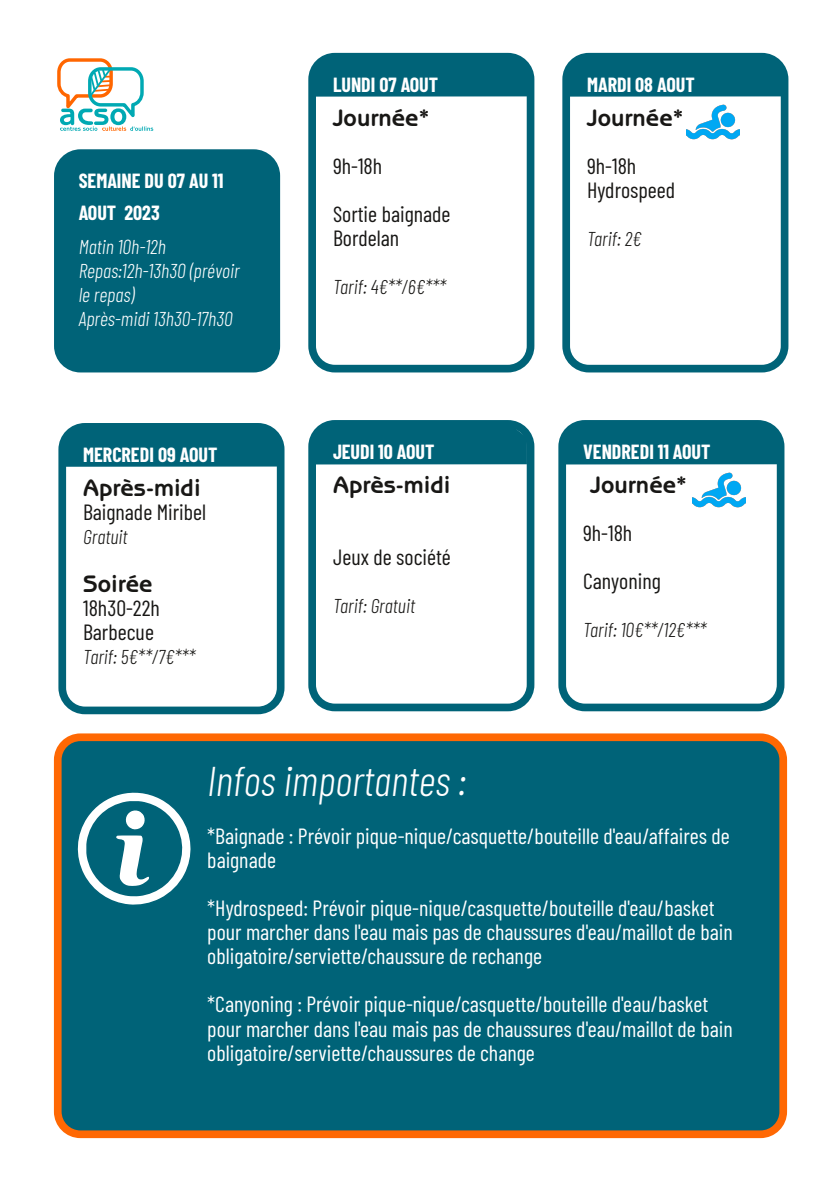
<style>
.page{position:relative;width:840px;height:1191px;background:#fff}
.page>*{position:absolute;margin:0;border:0;box-sizing:border-box;transform-origin:0 0}
.t1{font:italic 300 42px "Barlow Condensed";color:#fff}
.t2{font:700 24px "Benguiat Gothic Std";color:#181715}
.t3{font:22px/24px "Barlow Condensed";color:#fff}
.t4{font:22px/48px "Barlow Condensed";color:#181715}
.t5{font:700 20px/32px "Barlow Condensed";color:#fff}
.t6{font:italic 300 20px "Barlow Condensed";color:#181715}
.t7{font:italic 300 20px/24px "Barlow Condensed";color:#fff}
</style>
<div class="page">
<div style="left:317px;top:429px;width:208px;height:35px;background:#006378"></div>
<div style="left:567px;top:429px;width:208px;height:35px;background:#006378"></div>
<div style="left:67px;top:432px;width:208px;height:35px;background:#006378"></div>
<div style="left:571px;top:62px;width:208px;height:35px;background:#006378"></div>
<div style="left:317px;top:62px;width:208px;height:35px;background:#006378"></div>
<div style="left:58px;top:737px;width:724px;height:397px;background:#006378;border-radius:23px"></div>
<div style="left:54px;top:733px;width:732px;height:405px;border:8px solid #ff6803;border-radius:23px"></div>
<svg style="left:57px;top:58px;width:96px;height:73px"></svg>
<div style="left:308px;top:53px;width:226px;height:319px;border:8px solid #006378;border-radius:23px"></div>
<div style="left:562px;top:53px;width:226px;height:319px;border:8px solid #006378;border-radius:23px"></div>
<div style="left:58px;top:423px;width:226px;height:291px;border:8px solid #006378;border-radius:23px"></div>
<div style="left:308px;top:420px;width:226px;height:291px;border:8px solid #006378;border-radius:23px"></div>
<div style="left:558px;top:420px;width:226px;height:291px;border:8px solid #006378;border-radius:23px"></div>
<svg style="left:77px;top:792px;width:114px;height:113px"></svg>
<div style="left:58px;top:153px;width:218px;height:216px;background:#006378;border-radius:23px"></div>
<div style="left:54px;top:149px;width:226px;height:223px;border:8px solid #006378;border-radius:23px"></div>
<img style="left:686px;top:95px;width:53px;height:45px">
<img style="left:691px;top:463px;width:53px;height:45px">
<p class="t5" style="left:79px;top:164px;width:146px">SEMAINE DU 07 AU 11<br>AOUT 2023</p>
<p class="t7" style="left:79px;top:234px;width:162px">Matin 10h-12h<br>Repas:12h-13h30 (prévoir le repas)<br>Après-midi 13h30-17h30</p>
<p class="t5" style="left:83px;top:438px;width:136px">MERCREDI 09 AOUT</p>
<p class="t2" style="left:83px;top:479px;width:119px">Après-midi</p>
<p class="t4" style="left:83px;top:487px;width:124px">Baignade Miribel</p>
<p class="t6" style="left:83px;top:524px;width:46px">Gratuit</p>
<p class="t2" style="left:83px;top:575px;width:71px">Soirée</p>
<p class="t4" style="left:83px;top:595px;width:78px;line-height:24px">18h30-22h<br>Barbecue</p>
<p class="t6" style="left:83px;top:644px;width:114px">Tarif: 5€**/7€***</p>
<p class="t5" style="left:333px;top:68px;width:107px">LUNDI 07 AOUT</p>
<p class="t2" style="left:333px;top:109px;width:98px">Journée*</p>
<p class="t4" style="left:333px;top:141px;width:119px">9h-18h<br>Sortie baignade</p>
<p class="t4" style="left:333px;top:213px;width:68px">Bordelan</p>
<p class="t6" style="left:333px;top:274px;width:114px">Tarif: 4€**/6€***</p>
<p class="t5" style="left:333px;top:435px;width:103px">JEUDI 10 AOUT</p>
<p class="t2" style="left:333px;top:476px;width:119px">Après-midi</p>
<p class="t4" style="left:333px;top:532px;width:119px">Jeux de société</p>
<p class="t6" style="left:333px;top:593px;width:84px">Tarif: Gratuit</p>
<p class="t5" style="left:586px;top:68px;width:109px">MARDI 08 AOUT</p>
<p class="t2" style="left:586px;top:109px;width:98px">Journée*</p>
<p class="t4" style="left:586px;top:153px;width:90px;line-height:24px">9h-18h<br>Hydrospeed</p>
<p class="t6" style="left:586px;top:226px;width:56px">Tarif: 2€</p>
<p class="t5" style="left:582px;top:435px;width:129px">VENDREDI 11 AOUT</p>
<p class="t2" style="left:590px;top:476px;width:98px">Journée*</p>
<p class="t4" style="left:582px;top:508px;width:79px">9h-18h<br>Canyoning</p>
<p class="t6" style="left:582px;top:617px;width:125px">Tarif: 10€**/12€***</p>
<h1 class="t1" style="left:207px;top:754px;width:260px">Infos importantes :</h1>
<p class="t3" style="left:207px;top:823px;width:523px">*Baignade : Prévoir pique-nique/casquette/bouteille d'eau/affaires de baignade</p>
<p class="t3" style="left:207px;top:895px;width:526px">*Hydrospeed: Prévoir pique-nique/casquette/bouteille d'eau/basket pour marcher dans l'eau mais pas de chaussures d'eau/maillot de bain obligatoire/serviette/chaussure de rechange</p>
<p class="t3" style="left:207px;top:991px;width:526px">*Canyoning : Prévoir pique-nique/casquette/bouteille d'eau/basket pour marcher dans l'eau mais pas de chaussures d'eau/maillot de bain obligatoire/serviette/chaussures de change</p>
</div>
